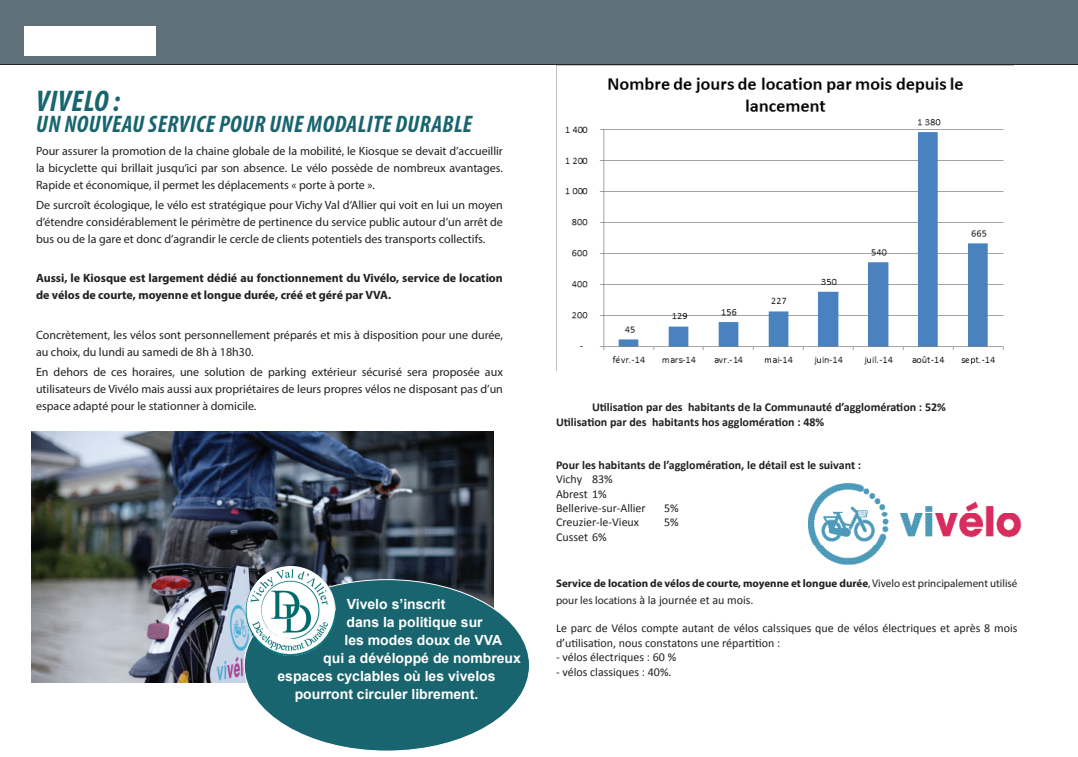
<style>
.page{position:relative;width:1078px;height:757px;background:#fff}
.page>*{position:absolute;margin:0;border:0;box-sizing:border-box;transform-origin:0 0}
.t1{font:italic 700 condensed 30px "Myriad Pro";letter-spacing:.02em;color:#18656f}
.t2{font:italic 700 condensed 24px "Myriad Pro";letter-spacing:.02em;color:#18656f}
.t3{font:700 14px "Arial";color:#fff}
.t4{font:12px/17px "Myriad Pro";color:#231f20;text-align:justify}
.t5{font:12px/14.4px "Calibri";color:#231f20}
.t6{font:700 12px/14.4px "Calibri";color:#231f20}
.t7{font:700 12px/17px "Myriad Pro";color:#231f20}
.t8{font:700 11px "Myriad Pro";color:#231f20}
.s1{font-weight:400}
.s2{font-family:"Myriad Pro";font-size:11px}
</style>
<div class="page">
<div style="left:0;top:0;width:1077px;height:64px;background:#5f707a"></div>
<hr style="left:0;top:64px;width:1077px;height:1px;background:#262525">
<div style="left:24px;top:27px;width:131px;height:28px;background:#fff"></div>
<img style="left:31px;top:431px;width:462px;height:252px">
<img style="left:808px;top:483px;width:214px;height:81px">
<div style="left:244px;top:580px;width:285px;height:171px;background:#18656f;border-radius:50%"></div>
<img style="left:246px;top:566px;width:89px;height:89px">
<img style="left:556px;top:65px;width:456px;height:306px">
<h1 class="t1" style="left:36px;top:83px;width:85px">VIVELO :</h1>
<h2 class="t2" style="left:36px;top:109px;width:437px">UN NOUVEAU SERVICE POUR UNE MODALITE DURABLE</h2>
<p class="t4" style="left:36px;top:142px;width:468px">Pour assurer la promotion de la chaine globale de la mobilité, le Kiosque se devait d’accueillir la bicyclette qui brillait jusqu’ici par son absence. Le vélo possède de nombreux avantages.<br>Rapide et économique, il permet les déplacements « porte à porte ».</p>
<p class="t4" style="left:36px;top:196px;width:468px">De surcroît écologique, le vélo est stratégique pour Vichy Val d’Allier qui voit en lui un moyen d’étendre considérablement le périmètre de pertinence du service public autour d’un arrêt de bus ou de la gare et donc d’agrandir le cercle de clients potentiels des transports collectifs.</p>
<p class="t7" style="left:36px;top:269px;width:468px">Aussi, le Kiosque est largement dédié au fonctionnement du Vivélo, service de location de vélos de courte, moyenne et longue durée, créé et géré par VVA.</p>
<p class="t4" style="left:36px;top:326px;width:468px">Concrètement, les vélos sont personnellement préparés et mis à disposition pour une durée, au choix, du lundi au samedi de 8h à 18h30.</p>
<p class="t4" style="left:36px;top:363px;width:468px">En dehors de ces horaires, une solution de parking extérieur sécurisé sera proposée aux utilisateurs de Vivélo mais aussi aux propriétaires de leurs propres vélos ne disposant pas d’un espace adapté pour le stationner à domicile.</p>
<p class="t3" style="left:346px;top:595px;width:100px">Vivelo s’inscrit</p>
<p class="t3" style="left:346px;top:613px;width:138px">dans la politique sur</p>
<p class="t3" style="left:344px;top:631px;width:159px">les modes doux de VVA</p>
<p class="t3" style="left:323px;top:649px;width:199px">qui a dévéloppé de nombreux</p>
<p class="t3" style="left:277px;top:667px;width:219px">espaces cyclables où les vivelos</p>
<p class="t3" style="left:294px;top:685px;width:185px">pourront circuler librement.</p>
<p class="t6" style="left:556px;top:400px;width:391px;text-indent:36px">Utilisation par des habitants de la Communauté d’agglomération : 52%<br>Utilisation par des habitants hos agglomération : 48%</p>
<p class="t6" style="left:556px;top:458px;width:306px">Pour les habitants de l’agglomération, le détail est le suivant :</p>
<p class="t5" style="left:556px;top:472px;width:91px">Vichy 83%<br>Abrest 1%<br>Bellerive-sur-Allier</p>
<p class="t5" style="left:664px;top:501px;width:16px">5%</p>
<p class="t5" style="left:556px;top:515px;width:85px">Creuzier-le-Vieux</p>
<p class="t5" style="left:664px;top:515px;width:16px">5%</p>
<p class="t5" style="left:556px;top:530px;width:52px">Cusset 6%</p>
<p class="t8" style="left:556px;top:576px;width:463px">Service de location de vélos de courte, moyenne et longue durée<span class="s1">, Vivelo est principalement utilisé</span></p>
<p class="t5" style="left:556px;top:592px;width:199px"><span class="s2">pour les locations</span> à la journée et au mois.</p>
<p class="t5" style="left:556px;top:621px;width:463px">Le parc de Vélos compte autant de vélos calssiques que de vélos électriques et après 8 mois d’utilisation, nous constatons une répartition :</p>
<p class="t5" style="left:556px;top:650px;width:122px">- vélos électriques : 60 %</p>
<p class="t5" style="left:556px;top:664px;width:117px">- vélos classiques : 40%.</p>
</div>
